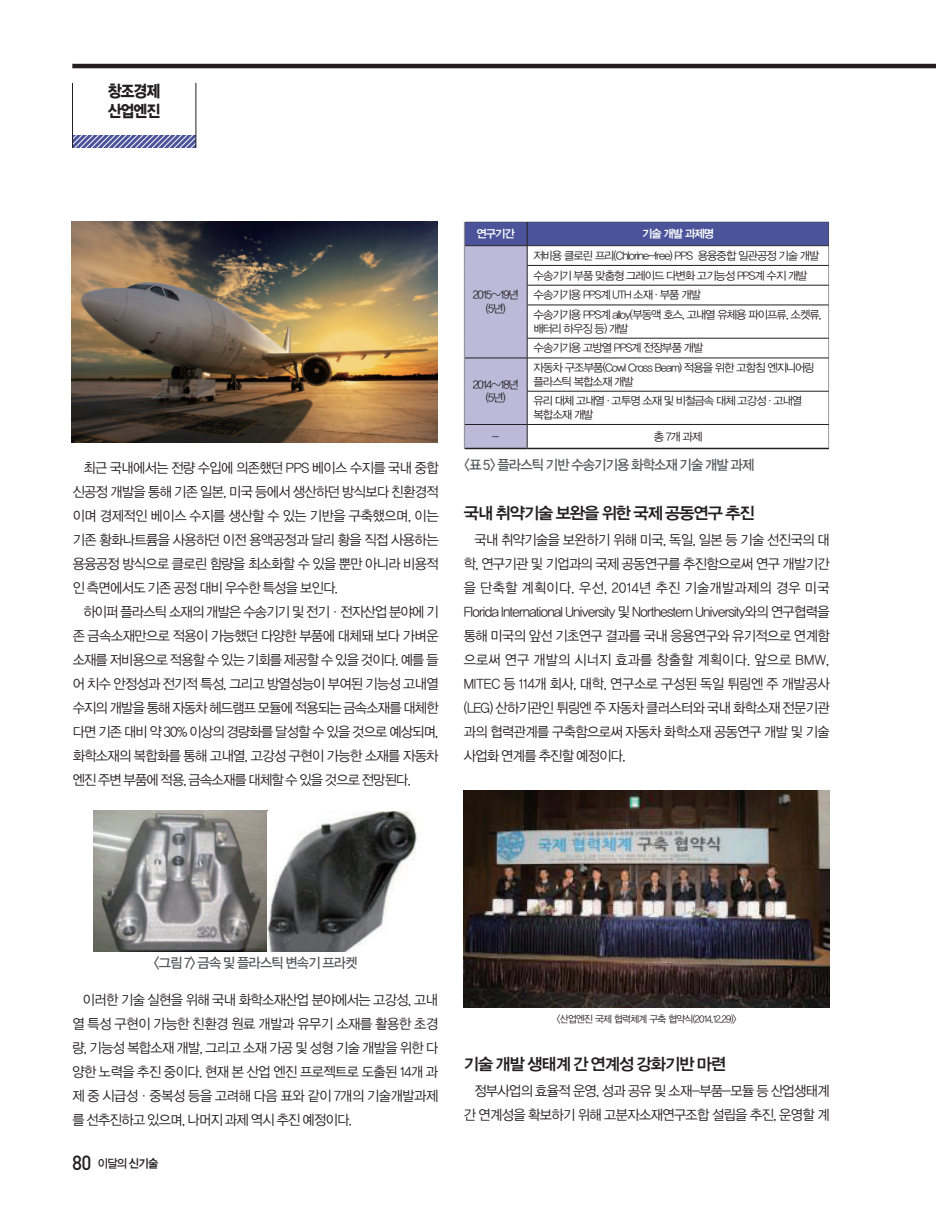
<style>
.page{position:relative;width:936px;height:1212px;background:#fff}
.page>*{position:absolute;margin:0;border:0;box-sizing:border-box;transform-origin:0 0}
.t1{font:16.5px "YDVYGO Std 14";letter-spacing:-.055em;color:#231f20}
.t2{font:16.5px/19.5px "YDVYGO Std 16";letter-spacing:-.055em;color:#231f20;scale:.9 1}
.t3{font:13.95px/24px "YDVYGO Std 12";letter-spacing:-.045em;color:#231f20;text-align:justify;scale:.95 1}
.t4{font:13.95px "YDVYGO Std 13";letter-spacing:-.055em;color:#57585a;scale:.95 1}
.t5{font:12px "YDVYGO Std 13";color:#231f20;scale:.93 1}
.t6{font:11.25px/13.5px "YDVYGO Std 12";letter-spacing:-.085em;color:#231f20}
.t7{font:11.25px "YDVYGO Std 14";letter-spacing:-.09em;color:#fff}
.t8{font:9.9px "YDVYGO Std 12";letter-spacing:-.065em;color:#231f20;scale:.96 1}
.s1{font-family:"DIN";font-weight:500;font-size:20.25px}
.s2{font-family:"YDVYGO Std 14"}
</style>
<div class="page">
<svg style="left:73px;top:135px;width:123px;height:13px;background:#777eb2"></svg>
<hr style="left:72px;top:83px;width:1px;height:65px;background:#231f20">
<hr style="left:196px;top:83px;width:1px;height:65px;background:#231f20">
<hr style="left:72px;top:64px;width:863px;height:4px;background:#231f20">
<img style="left:463px;top:791px;width:366px;height:217px">
<hr style="left:464px;top:448px;width:63px;height:1px;background:#231f20">
<hr style="left:527px;top:448px;width:302px;height:1px;background:#231f20">
<svg style="left:465px;top:223px;width:362px;height:225px"></svg>
<div style="left:463px;top:221px;width:366px;height:251px;border:1px solid #fff"></div>
<img style="left:93px;top:810px;width:325px;height:141px">
<img style="left:71px;top:221px;width:367px;height:221px">
<p class="t2" style="left:108px;top:82px;width:60px">창조경제 산업엔진</p>
<p class="t3" style="left:73px;top:456px;width:387px;text-indent:11px">최근 국내에서는 전량 수입에 의존했던 PPS 베이스 수지를 국내 중합 신공정 개발을 통해 기존 일본, 미국 등에서 생산하던 방식보다 친환경적 이며 경제적인 베이스 수지를 생산할 수 있는 기반을 구축했으며, 이는 기존 황화나트륨을 사용하던 이전 용액공정과 달리 황을 직접 사용하는 용융공정 방식으로 클로린 함량을 최소화할 수 있을 뿐만 아니라 비용적 인 측면에서도 기존 공정 대비 우수한 특성을 보인다.</p>
<p class="t3" style="left:73px;top:600px;width:386px;text-indent:11px">하이퍼 플라스틱 소재의 개발은 수송기기 및 전기·전자산업 분야에 기 존 금속소재만으로 적용이 가능했던 다양한 부품에 대체돼 보다 가벼운 소재를 저비용으로 적용할 수 있는 기회를 제공할 수 있을 것이다. 예를 들 어 치수 안정성과 전기적 특성, 그리고 방열성능이 부여된 기능성 고내열 수지의 개발을 통해 자동차 헤드램프 모듈에 적용되는 금속소재를 대체한 다면 기존 대비 약 30% 이상의 경량화를 달성할 수 있을 것으로 예상되며, 화학소재의 복합화를 통해 고내열, 고강성 구현이 가능한 소재를 자동차 엔진 주변 부품에 적용, 금속소재를 대체할 수 있을 것으로 전망된다.</p>
<p class="t7" style="left:476px;top:228px;width:40px">연구기간</p>
<p class="t7" style="left:642px;top:228px;width:74px">기술 개발 과제명</p>
<p class="t6" style="left:473px;top:288px;width:47px;text-align:center">2015~19년 (5년)</p>
<p class="t6" style="left:472px;top:378px;width:48px;text-align:center">2014~18년 (5년)</p>
<p class="t6" style="left:533px;top:246px;width:290px;line-height:19.8px">저비용 클로린 프리(Chlorine-free) PPS 용융중합 일관공정 기술 개발 수송기기 부품 맞춤형 그레이드 다변화 고기능성 PPS계 수지 개발 수송기기용 PPS계 UTH 소재·부품 개발<br>수송기기용 PPS계 alloy(부동액 호스, 고내열 유체용 파이프류, 소켓류,</p>
<p class="t6" style="left:533px;top:319px;width:172px;line-height:19.8px">배터리 하우징 등) 개발<br>수송기기용 고방열 PPS계 전장부품 개발</p>
<p class="t6" style="left:533px;top:361px;width:282px">자동차 구조부품(Cowl Cross Beam) 적용을 위한 고함침 엔지니어링 플라스틱 복합소재 개발</p>
<p class="t6" style="left:533px;top:394px;width:270px">유리 대체 고내열·고투명 소재 및 비철금속 대체 고강성·고내열 복합소재 개발</p>
<p class="t6" style="left:492px;top:430px;width:9px">-</p>
<p class="t6" style="left:653px;top:430px;width:50px">총 7개 과제</p>
<p class="t4" style="left:464px;top:458px;width:307px">&lt;표 5&gt; 플라스틱 기반 수송기기용 화학소재 기술 개발 과제</p>
<p class="t1" style="left:463px;top:505px;width:292px">국내 취약기술 보완을 위한 국제 공동연구 추진</p>
<p class="t3" style="left:463px;top:528px;width:386px;text-indent:11px">국내 취약기술을 보완하기 위해 미국, 독일, 일본 등 기술 선진국의 대 학, 연구기관 및 기업과의 국제 공동연구를 추진함으로써 연구 개발기간 을 단축할 계획이다. 우선, 2014년 추진 기술개발과제의 경우 미국 Florida International University 및 Northestern University와의 연구협력을 통해 미국의 앞선 기초연구 결과를 국내 응용연구와 유기적으로 연계함 으로써 연구 개발의 시너지 효과를 창출할 계획이다. 앞으로 BMW, MITEC 등 114개 회사, 대학, 연구소로 구성된 독일 튀링엔 주 개발공사 (LEG) 산하기관인 튀링엔 주 자동차 클러스터와 국내 화학소재 전문기관 과의 협력관계를 구축함으로써 자동차 화학소재 공동연구 개발 및 기술 사업화 연계를 추진할 예정이다.</p>
<p class="t4" style="left:154px;top:956px;width:216px">&lt;그림 7&gt; 금속 및 플라스틱 변속기 프라켓</p>
<p class="t3" style="left:72px;top:988px;width:386px;text-indent:11px">이러한 기술 실현을 위해 국내 화학소재산업 분야에서는 고강성, 고내 열 특성 구현이 가능한 친환경 원료 개발과 유무기 소재를 활용한 초경 량, 기능성 복합소재 개발, 그리고 소재 가공 및 성형 기술 개발을 위한 다 양한 노력을 추진 중이다. 현재 본 산업 엔진 프로젝트로 도출된 14개 과 제 중 시급성·중복성 등을 고려해 다음 표와 같이 7개의 기술개발과제 를 선추진하고 있으며, 나머지 과제 역시 추진 예정이다.</p>
<p class="t5" style="left:72px;top:1157px;width:94px"><span class="s1">80</span> 이달의 <span class="s2">신기술</span></p>
<p class="t8" style="left:556px;top:1014px;width:189px">&lt;산업엔진 국제 협력체계 구축 협약식(2014.12.29)&gt;</p>
<p class="t1" style="left:463px;top:1055px;width:264px">기술 개발 생태계 간 연계성 강화기반 마련</p>
<p class="t3" style="left:463px;top:1079px;width:386px;text-align:right">정부사업의 효율적 운영, 성과 공유 및 소재-부품-모듈 등 산업생태계 간 연계성을 확보하기 위해 고분자소재연구조합 설립을 추진, 운영할 계</p>
</div>
